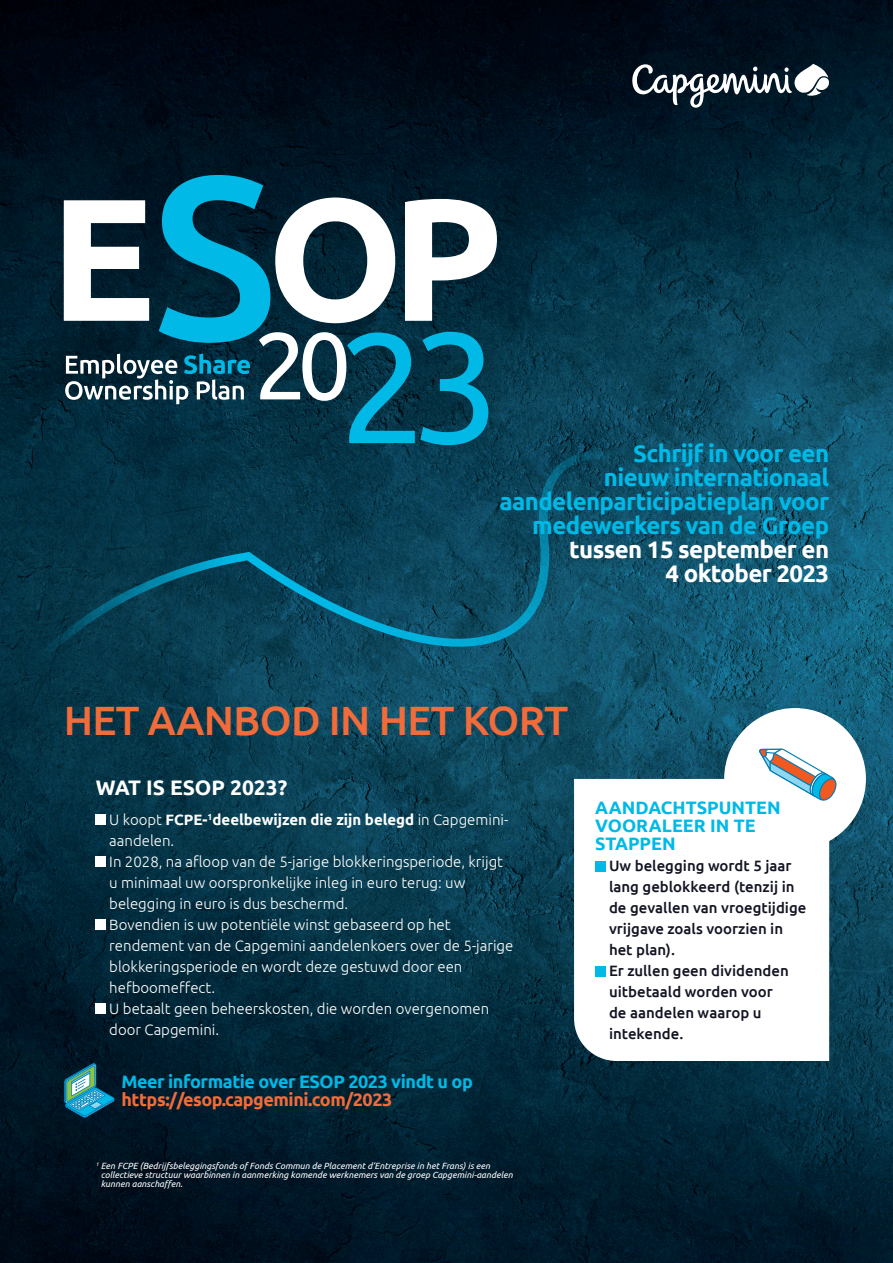
<style>
.page{position:relative;width:893px;height:1263px;background:#fff}
.page>*{position:absolute;margin:0;border:0;box-sizing:border-box;transform-origin:0 0}
.t1{font:500 40.95px "Ubuntu";letter-spacing:-.015em;color:#f26b3a}
.t2{font:700 24px/24px "Ubuntu";letter-spacing:-.025em;color:#00b9e7;text-align:right}
.t3{font:700 21px "Ubuntu";color:#fff}
.t4{font:700 18px/18px "Ubuntu";color:#00b9e7}
.t5{font:700 18px "Ubuntu";letter-spacing:-.025em;color:#00b9e7}
.t6{font:700 18px "Ubuntu";letter-spacing:-.025em;color:#f26b3a}
.t7{font:300 15px/21px "Ubuntu";color:#fff}
.t8{font:500 15px/21px "Ubuntu";color:#121423}
.t9{font:700 15px/21px "Ubuntu";color:#fff}
.t10{font:italic 9px/9px "Ubuntu";color:#fff}
.s1{color:#fff}
.s2{font-weight:300}
</style>
<div class="page">
<img style="left:0;top:0;width:893px;height:1263px">
<svg style="left:574px;top:779px;width:255px;height:282px"></svg>
<div style="left:724px;top:708px;width:142px;height:142px;background:#fff;border-radius:50%"></div>
<svg style="left:64px;top:175px;width:433px;height:270px"></svg>
<svg style="left:0;top:451px;width:596px;height:253px;background:#094257"></svg>
<div style="left:96px;top:814px;width:10px;height:11px;background:#fff"></div>
<div style="left:96px;top:856px;width:10px;height:11px;background:#fff"></div>
<div style="left:96px;top:919px;width:10px;height:11px;background:#fff"></div>
<div style="left:96px;top:1003px;width:10px;height:11px;background:#fff"></div>
<div style="left:595px;top:861px;width:10px;height:10px;background:#00b9e7"></div>
<div style="left:595px;top:966px;width:10px;height:10px;background:#00b9e7"></div>
<svg style="left:759px;top:748px;width:78px;height:53px"></svg>
<svg style="left:64px;top:1063px;width:50px;height:54px;background:#2b707f"></svg>
<svg style="left:632px;top:64px;width:197px;height:44px"></svg>
<p class="t2" style="left:499px;top:441px;width:331px">Schrijf in voor een<br>nieuw internationaal aandelenparticipatieplan voor medewerkers van de Groep <span class="s1">tussen 15 september en<br>4 oktober 2023</span></p>
<p class="t1" style="left:64px;top:695px;width:506px">HET AANBOD IN HET KORT</p>
<p class="t3" style="left:96px;top:775px;width:193px">WAT IS ESOP 2023?</p>
<p class="t9" style="left:109px;top:809px;width:400px"><span class="s2">U koopt</span> FCPE-<sup>1</sup>deelbewijzen die zijn belegd <span class="s2">in Capgemini&shy;aandelen.</span></p>
<p class="t7" style="left:109px;top:850px;width:395px">In 2028, na afloop van de 5-jarige blokkeringsperiode, krijgt u minimaal uw oorspronkelijke inleg in euro terug: uw belegging in euro is dus beschermd.</p>
<p class="t7" style="left:109px;top:913px;width:406px">Bovendien is uw potentiële winst gebaseerd op het rendement van de Capgemini aandelenkoers over de 5-jarige blokkeringsperiode en wordt deze gestuwd door een hefboomeffect.</p>
<p class="t7" style="left:109px;top:997px;width:382px">U betaalt geen beheerskosten, die worden overgenomen door Capgemini.</p>
<p class="t5" style="left:121px;top:1071px;width:353px">Meer informatie over ESOP 2023 vindt u op</p>
<p class="t6" style="left:121px;top:1089px;width:272px">https://esop.capgemini.com/2023</p>
<p class="t10" style="left:101px;top:1161px;width:414px;text-indent:-5px"><sup>1</sup> Een FCPE (Bedrijfsbeleggingsfonds of Fonds Commun de Placement d’Entreprise in het Frans) is een collectieve structuur waarbinnen in aanmerking komende werknemers van de groep Capgemini-aandelen kunnen aanschaffen.</p>
<p class="t4" style="left:595px;top:798px;width:187px">AANDACHTSPUNTEN<br>VOORALEER IN TE<br>STAPPEN</p>
<p class="t8" style="left:609px;top:855px;width:199px">Uw belegging wordt 5 jaar lang geblokkeerd (tenzij in de gevallen van vroegtijdige vrijgave zoals voorzien in het plan).</p>
<p class="t8" style="left:609px;top:960px;width:181px">Er zullen geen dividenden uitbetaald worden voor de aandelen waarop u intekende.</p>
</div>
